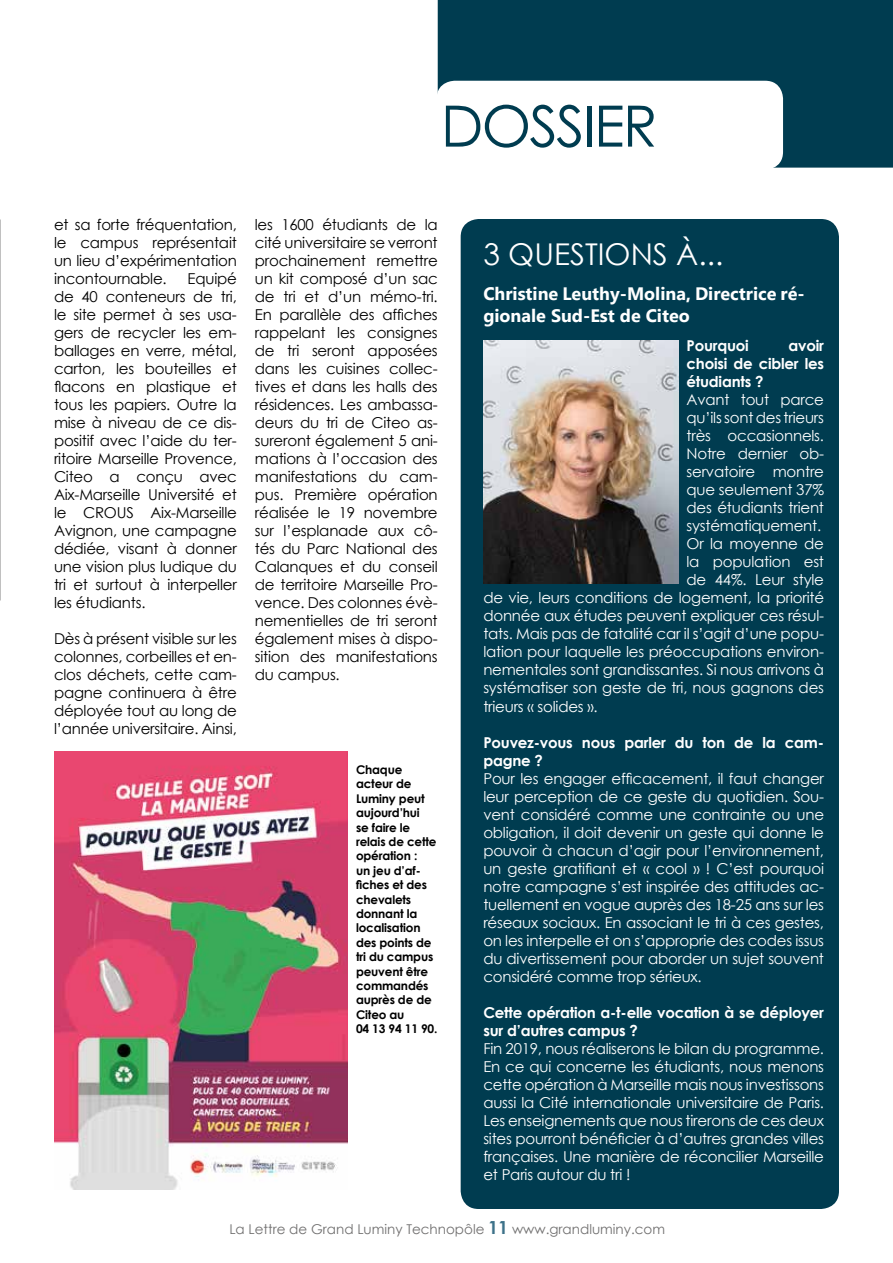
<style>
.page{position:relative;width:893px;height:1263px;background:#fff}
.page>*{position:absolute;margin:0;border:0;box-sizing:border-box;transform-origin:0 0}
.t1{font:57px "Century Gothic";letter-spacing:-.03em;color:#003c50}
.t2{font:30px "Century Gothic";color:#fff}
.t3{font:700 18px/21.6px "Microsoft New Tai Lue";color:#fff}
.t4{font:15px/18px "Century Gothic";letter-spacing:-.015em;color:#fff;text-align:justify}
.t5{font:15px/18px "Century Gothic";letter-spacing:-.015em;color:#000;text-align:justify}
.t6{font:700 15px/18px "Century Gothic";letter-spacing:-.015em;color:#fff}
.t7{font:13.5px "Century Gothic";color:#706f6f}
.t8{font:700 12px/14.4px "Century Gothic";letter-spacing:-.015em;color:#000}
.s1{font-weight:700;font-size:18px;color:#3d7289}
</style>
<div class="page">
<div style="left:438px;top:0;width:455px;height:168px;background:#003c50"></div>
<div style="left:437px;top:81px;width:346px;height:89px;background:#fff;border-radius:18px"></div>
<div style="left:461px;top:219px;width:378px;height:990px;background:#003c50;border-radius:18px"></div>
<img style="left:0;top:219px;width:1px;height:382px">
<img style="left:483px;top:340px;width:195px;height:243px">
<img style="left:54px;top:751px;width:294px;height:438px">
<h1 class="t1" style="left:441px;top:86px;width:218px">DOSSIER</h1>
<p class="t5" style="left:54px;top:216px;width:184px">et sa forte fréquentation, le campus représentait un lieu d’expérimentation incontournable.</p>
<p class="t5" style="left:54px;top:270px;width:184px;text-indent:134px">Equipé de 40 conteneurs de tri, le site permet à ses usa&shy;gers de recycler les em&shy;ballages en verre, métal, carton, les bouteilles et flacons en plastique et tous les papiers. Outre la mise à niveau de ce dis&shy;positif avec l’aide du ter&shy;ritoire Marseille Provence, Citeo a conçu avec Aix-Marseille Université et le CROUS Aix-Marseille Avignon, une campagne dédiée, visant à donner une vision plus ludique du tri et surtout à interpeller les étudiants.</p>
<p class="t5" style="left:54px;top:630px;width:184px">Dès à présent visible sur les colonnes, corbeilles et en&shy;clos déchets, cette cam&shy;pagne continuera à être déployée tout au long de l’année universitaire. Ainsi,</p>
<p class="t5" style="left:255px;top:216px;width:184px">les 1600 étudiants de la cité universitaire se verront prochainement remettre un kit composé d’un sac de tri et d’un mémo-tri.<br>En parallèle des affiches rappelant les consignes de tri seront apposées dans les cuisines collec&shy;tives et dans les halls des résidences. Les ambassa&shy;deurs du tri de Citeo as&shy;sureront également 5 ani&shy;mations à l’occasion des manifestations du cam&shy;pus. Première opération réalisée le 19 novembre sur l’esplanade aux cô&shy;tés du Parc National des Calanques et du conseil de territoire Marseille Pro&shy;vence. Des colonnes évè&shy;nementielles de tri seront également mises à dispo&shy;sition des manifestations du campus.</p>
<p class="t8" style="left:356px;top:762px;width:83px">Chaque acteur de<br>Luminy peut aujourd’hui<br>se faire le relais de cette opération :<br>un jeu d’af&shy;fiches et des chevalets donnant la localisation des points de tri du campus peuvent être commandés auprès de de<br>Citeo au<br>04 13 94 11 90.</p>
<h2 class="t2" style="left:483px;top:233px;width:241px">3 QUESTIONS À...</h2>
<p class="t3" style="left:483px;top:285px;width:323px">Christine Leuthy-Molina, Directrice ré&shy;gionale Sud-Est de Citeo</p>
<p class="t6" style="left:686px;top:336px;width:139px;text-align:justify;text-indent:102px">avoir choisi de cibler les étudiants ?</p>
<p class="t4" style="left:686px;top:391px;width:139px">Avant tout parce</p>
<p class="t4" style="left:686px;top:409px;width:139px">qu’ils sont des trieurs</p>
<p class="t4" style="left:686px;top:427px;width:139px">très occasionnels.</p>
<p class="t4" style="left:686px;top:445px;width:139px">Notre dernier ob-</p>
<p class="t4" style="left:686px;top:463px;width:139px">servatoire montre</p>
<p class="t4" style="left:686px;top:481px;width:139px">que seulement 37%</p>
<p class="t4" style="left:686px;top:499px;width:139px">des étudiants trient</p>
<p class="t4" style="left:686px;top:517px;width:136px">systématiquement.</p>
<p class="t4" style="left:686px;top:535px;width:139px">Or la moyenne de</p>
<p class="t4" style="left:686px;top:553px;width:139px">la population est</p>
<p class="t4" style="left:686px;top:571px;width:139px">de 44%. Leur style</p>
<p class="t4" style="left:483px;top:589px;width:342px">de vie, leurs conditions de logement, la priorité</p>
<p class="t4" style="left:483px;top:607px;width:342px">donnée aux études peuvent expliquer ces résul-</p>
<p class="t4" style="left:483px;top:625px;width:342px">tats. Mais pas de fatalité car il s’agit d’une popu-</p>
<p class="t4" style="left:483px;top:643px;width:342px">lation pour laquelle les préoccupations environ-</p>
<p class="t4" style="left:483px;top:661px;width:342px">nementales sont grandissantes. Si nous arrivons à</p>
<p class="t4" style="left:483px;top:679px;width:342px">systématiser son geste de tri, nous gagnons des</p>
<p class="t4" style="left:483px;top:697px;width:116px">trieurs « solides ».</p>
<p class="t6" style="left:483px;top:732px;width:342px">Pouvez-vous nous parler du ton de la cam&shy;pagne ?</p>
<p class="t4" style="left:483px;top:769px;width:342px">Pour les engager efficacement, il faut changer leur perception de ce geste du quotidien. Sou&shy;vent considéré comme une contrainte ou une obligation, il doit devenir un geste qui donne le pouvoir à chacun d’agir pour l’environnement, un geste gratifiant et « cool » ! C’est pourquoi notre campagne s’est inspirée des attitudes ac&shy;tuellement en vogue auprès des 18-25 ans sur les réseaux sociaux. En associant le tri à ces gestes, on les interpelle et on s’approprie des codes issus du divertissement pour aborder un sujet souvent considéré comme trop sérieux.</p>
<p class="t6" style="left:483px;top:1002px;width:342px">Cette opération a-t-elle vocation à se déployer sur d’autres campus ?</p>
<p class="t4" style="left:483px;top:1039px;width:342px">Fin 2019, nous réaliserons le bilan du programme.<br>En ce qui concerne les étudiants, nous menons cette opération à Marseille mais nous investissons aussi la Cité internationale universitaire de Paris.<br>Les enseignements que nous tirerons de ces deux sites pourront bénéficier à d’autres grandes villes françaises. Une manière de réconcilier Marseille et Paris autour du tri !</p>
<p class="t6" style="left:686px;top:336px;width:64px">Pourquoi</p>
<p class="t7" style="left:229px;top:1220px;width:437px">La Lettre de Grand Luminy Technopôle <span class="s1">11</span> www.grandluminy.com</p>
</div>
